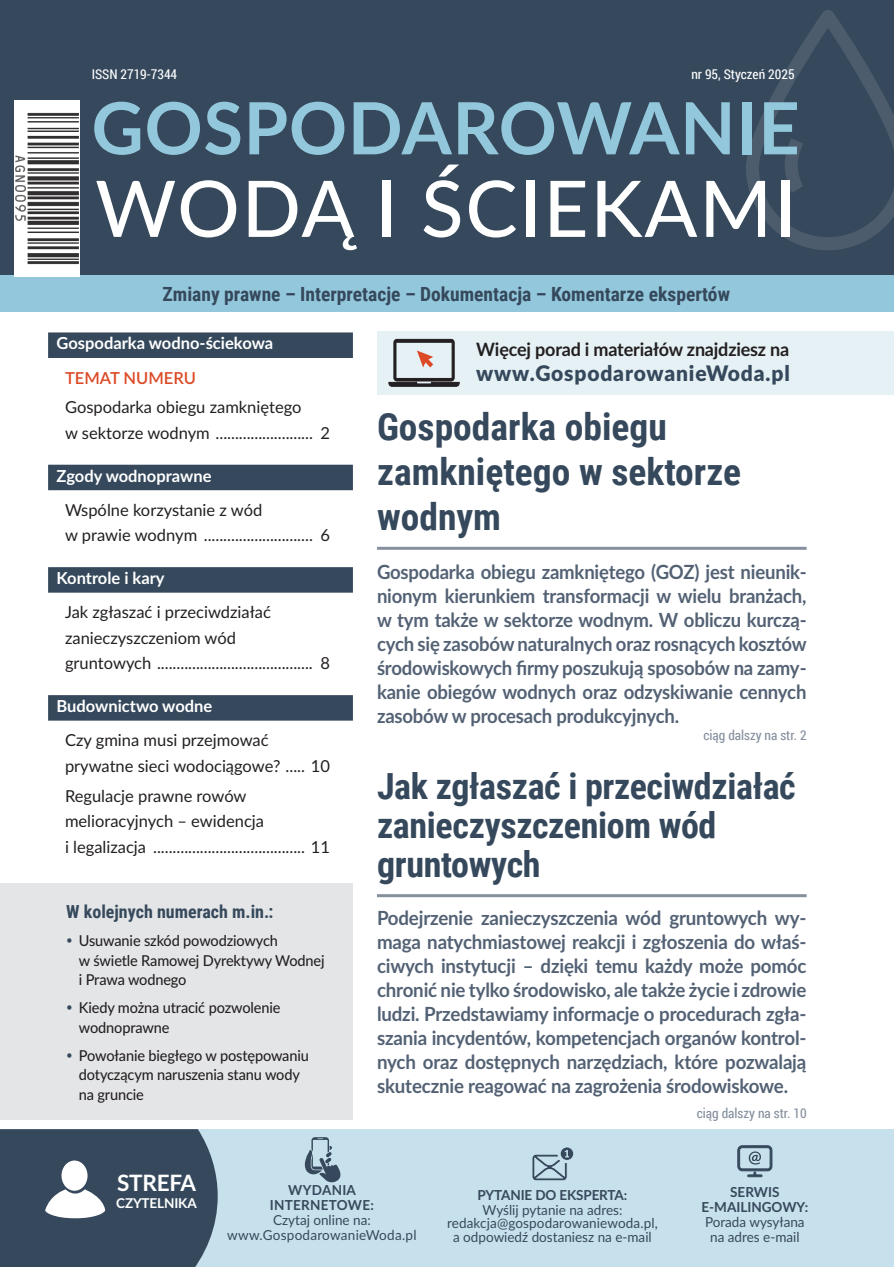
<style>
.page{position:relative;width:894px;height:1267px;background:#fff}
.page>*{position:absolute;margin:0;border:0;box-sizing:border-box;transform-origin:0 0}
.t1{font:500 78px "Lato";letter-spacing:.025em;color:#fff}
.t2{font:700 72px "Lato";letter-spacing:.01em;color:#93c7db}
.t3{font:700 37.5px/45px "Roboto Condensed";color:#36495c}
.t4{font:700 36px/39px "Roboto Condensed";letter-spacing:-.01em;color:#36495c}
.t5{font:700 22.5px "Lato";letter-spacing:-.01em;color:#fff}
.t6{font:900 21.45px "Lato";letter-spacing:.04em;color:#36495c}
.t7{font:700 19.5px/24px "Lato";letter-spacing:-.01em;color:#536174;text-align:justify;scale:.96 1}
.t8{font:700 19.5px/24px "Lato";letter-spacing:-.01em;color:#536174;text-align:justify;scale:.95 1}
.t9{font:700 19.5px "Roboto Condensed";color:#36495c}
.t10{font:700 18.3px "Lato";letter-spacing:-.01em;color:#231f20}
.t11{font:700 18px "Roboto Condensed";color:#36495c}
.t12{font:16.5px/25.5px "Lato";color:#231f20}
.t13{font:700 16.5px "Lato";color:#fff}
.t14{font:600 16.5px "Lato";color:#dc4a26}
.t15{font:500 15px/19.5px "Lato";letter-spacing:-.01em;color:#231f20}
.t16{font:13.8px/15px "Lato";color:#36495c;text-align:center}
.t17{font:700 13.8px/15px "Lato";color:#36495c;text-align:center}
.t18{font:700 13.8px/15px "Lato";letter-spacing:.02em;color:#36495c;text-align:center}
.t19{font:13.5px "Roboto Condensed";color:#858f9e}
.t20{font:13.5px "Roboto Condensed";color:#fff}
.t21{font:700 13.5px "Lato";letter-spacing:-.01em;color:#fff}
.s1{color:#36495c}
</style>
<div class="page">
<div style="left:0;top:1128px;width:894px;height:138px;background:#c7e1ec"></div>
<div style="left:0;top:0;width:894px;height:298px;background:#36495c"></div>
<div style="left:48px;top:332px;width:305px;height:26px;background:#36495c"></div>
<div style="left:48px;top:464px;width:305px;height:26px;background:#36495c"></div>
<div style="left:48px;top:567px;width:305px;height:25px;background:#36495c"></div>
<div style="left:48px;top:695px;width:305px;height:25px;background:#36495c"></div>
<div style="left:0;top:276px;width:894px;height:36px;background:#93c7db"></div>
<div style="left:0;top:883px;width:353px;height:236px;background:#e4e5e7"></div>
<svg style="left:737px;top:1145px;width:35px;height:32px"></svg>
<svg style="left:532px;top:1147px;width:41px;height:33px"></svg>
<svg style="left:304px;top:1137px;width:37px;height:45px"></svg>
<div style="left:377px;top:331px;width:517px;height:64px;background:#e5f1f5"></div>
<svg style="left:388px;top:339px;width:72px;height:48px"></svg>
<hr style="left:377px;top:546px;width:429px;height:3px;background:#858f9e">
<hr style="left:377px;top:894px;width:429px;height:3px;background:#858f9e">
<img style="left:14px;top:101px;width:65px;height:175px">
<svg style="left:0;top:1128px;width:218px;height:139px;background:#495a6c"></svg>
<svg style="left:746px;top:10px;width:148px;height:240px"></svg>
<p class="t20" style="left:92px;top:64px;width:87px">ISSN 2719-7344</p>
<p class="t20" style="left:691px;top:64px;width:105px">nr 95, Styczeń 2025</p>
<h2 class="t2" style="left:92px;top:75px;width:709px">GOSPODAROWANIE</h2>
<h1 class="t1" style="left:95px;top:152px;width:702px">WODĄ I ŚCIEKAMI</h1>
<p class="t9" style="left:163px;top:280px;width:569px">Zmiany prawne – Interpretacje – Dokumentacja – Komentarze ekspertów</p>
<p class="t13" style="left:57px;top:331px;width:218px">Gospodarka wodno-ściekowa</p>
<p class="t14" style="left:65px;top:365px;width:132px">TEMAT NUMERU</p>
<p class="t12" style="left:65px;top:394px;width:266px">Gospodarka obiegu zamkniętego<br>w sektorze wodnym ......................... 2</p>
<p class="t13" style="left:57px;top:463px;width:156px">Zgody wodnoprawne</p>
<p class="t12" style="left:65px;top:496px;width:266px">Wspólne korzystanie z wód<br>w prawie wodnym ............................ 6</p>
<p class="t13" style="left:57px;top:566px;width:110px">Kontrole i kary</p>
<p class="t12" style="left:65px;top:598px;width:266px">Jak zgłaszać i przeciwdziałać zanieczyszczeniom wód<br>gruntowych ........................................ 8</p>
<p class="t13" style="left:56px;top:694px;width:157px">Budownictwo wodne</p>
<p class="t12" style="left:65px;top:726px;width:266px">Czy gmina musi przejmować prywatne sieci wodociągowe? ..... 10</p>
<p class="t12" style="left:65px;top:782px;width:266px">Regulacje prawne rowów melioracyjnych – ewidencja<br>i legalizacja ....................................... 11</p>
<p class="t11" style="left:66px;top:899px;width:209px">W kolejnych numerach m.in.:</p>
<p class="t15" style="left:79px;top:930px;width:247px;text-indent:-13px"><span class="s1">•</span> Usuwanie szkód powodziowych<br>w świetle Ramowej Dyrektywy Wodnej i Prawa wodnego</p>
<p class="t15" style="left:79px;top:997px;width:203px;text-indent:-13px"><span class="s1">•</span> Kiedy można utracić pozwolenie wodnoprawne</p>
<p class="t15" style="left:79px;top:1044px;width:231px;text-indent:-13px"><span class="s1">•</span> Powołanie biegłego w postępowaniu dotyczącym naruszenia stanu wody na gruncie</p>
<p class="t10" style="left:476px;top:335px;width:315px">Więcej porad i materiałów znajdziesz na</p>
<h3 class="t6" style="left:476px;top:357px;width:315px">www.GospodarowanieWoda.pl</h3>
<h3 class="t3" style="left:377px;top:402px;width:365px">Gospodarka obiegu zamkniętego w sektorze wodnym</h3>
<p class="t8" style="left:377px;top:559px;width:454px">Gospodarka obiegu zamkniętego (GOZ) jest nieunik&shy;nionym kierunkiem transformacji w wielu branżach, w tym także w sektorze wodnym. W obliczu kurczą&shy;cych się zasobów naturalnych oraz rosnących kosztów środowiskowych firmy poszukują sposobów na zamy&shy;kanie obiegów wodnych oraz odzyskiwanie cennych zasobów w procesach produkcyjnych.</p>
<p class="t19" style="left:703px;top:725px;width:105px">ciąg dalszy na str. 2</p>
<h3 class="t4" style="left:377px;top:765px;width:420px">Jak zgłaszać i przeciwdziałać zanieczyszczeniom wód gruntowych</h3>
<p class="t7" style="left:377px;top:905px;width:449px">Podejrzenie zanieczyszczenia wód gruntowych wy&shy;maga natychmiastowej reakcji i zgłoszenia do właś&shy;ciwych instytucji – dzięki temu każdy może pomóc chronić nie tylko środowisko, ale także życie i zdrowie ludzi. Przedstawiamy informacje o procedurach zgła&shy;szania incydentów, kompetencjach organów kontrol&shy;nych oraz dostępnych narzędziach, które pozwalają skutecznie reagować na zagrożenia środowiskowe.</p>
<p class="t19" style="left:697px;top:1103px;width:111px">ciąg dalszy na str. 10</p>
<h3 class="t5" style="left:117px;top:1166px;width:81px">STREFA</h3>
<p class="t21" style="left:116px;top:1192px;width:82px">CZYTELNIKA</p>
<p class="t18" style="left:270px;top:1181px;width:105px">WYDANIA<br>INTERNETOWE:</p>
<p class="t16" style="left:227px;top:1211px;width:191px">Czytaj online na: www.GospodarowanieWoda.pl</p>
<p class="t17" style="left:477px;top:1186px;width:151px">PYTANIE DO EKSPERTA:</p>
<p class="t16" style="left:447px;top:1202px;width:212px;line-height:13.5px">Wyślij pytanie na adres: redakcja@gospodarowaniewoda.pl, a odpowiedź dostaniesz na e-mail</p>
<p class="t17" style="left:701px;top:1183px;width:108px">SERWIS<br>E-MAILINGOWY:</p>
<p class="t16" style="left:705px;top:1213px;width:101px">Porada wysyłana na adres e-mail</p>
</div>
